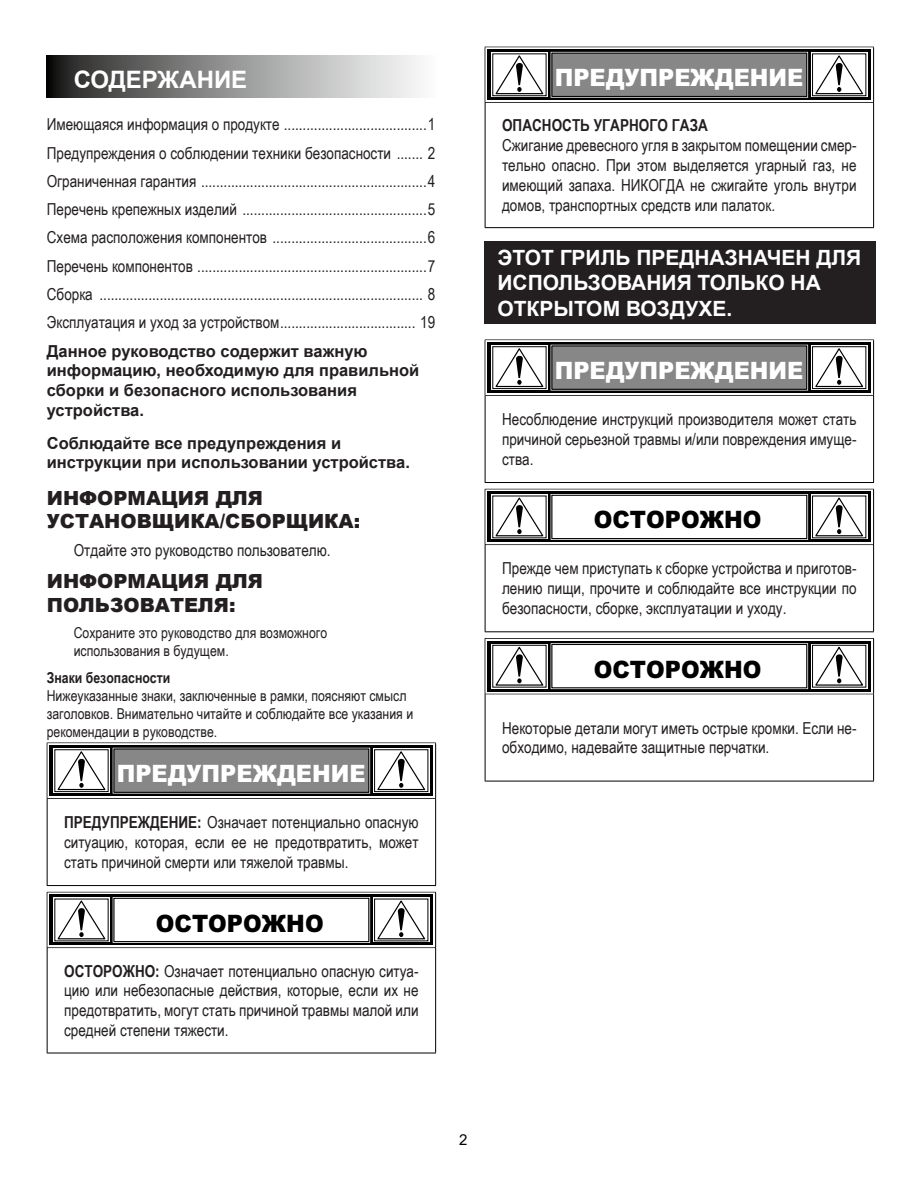
<style>
.page{position:relative;width:918px;height:1188px;background:#fff}
.page>*{position:absolute;margin:0;border:0;box-sizing:border-box;transform-origin:0 0}
.t1{font:900 24px "Arial";color:#fff;scale:.94 1}
.t2{font:900 24px "Arial";color:#000;scale:.94 1}
.t3{font:700 24px "Arial";color:#fff}
.t4{font:700 21px/25.2px "Arial";color:#fff}
.t5{font:900 19.5px/23.4px "Arial";color:#231f20}
.t6{font:16.5px/19.8px "Arial Narrow";color:#231f20;text-align:justify}
.t7{font:700 16.5px/19.8px "Arial";color:#231f20}
.t8{font:700 16.5px "Arial Narrow";color:#231f20}
.t9{font:15px/18px "Arial Narrow";color:#231f20}
.t10{font:700 15px "Arial Narrow";color:#231f20}
.t11{font:15px "Arial";color:#000}
.s1{font-weight:700}
</style>
<div class="page">
<svg style="left:47px;top:55px;width:372px;height:43px"></svg>
<hr style="left:47px;top:743px;width:1px;height:55px;background:#000">
<hr style="left:435px;top:743px;width:1px;height:55px;background:#000">
<hr style="left:47px;top:798px;width:389px;height:1px;background:#000">
<hr style="left:47px;top:799px;width:1px;height:86px;background:#000">
<hr style="left:435px;top:799px;width:1px;height:86px;background:#000">
<hr style="left:47px;top:885px;width:389px;height:1px;background:#000">
<div style="left:48px;top:743px;width:387px;height:55px;border:1px solid #fff"></div>
<svg style="left:50px;top:745px;width:383px;height:51px;fill:#000"></svg>
<div style="left:373px;top:748px;width:57px;height:45px;background:#969696"></div>
<div style="left:374px;top:749px;width:54px;height:43px;border:1px solid #000"></div>
<svg style="left:376px;top:750px;width:51px;height:41px"></svg>
<div style="left:114px;top:749px;width:255px;height:44px;background:#868786;border:1px solid #000"></div>
<svg style="left:53px;top:748px;width:57px;height:45px"></svg>
<div style="left:54px;top:749px;width:55px;height:43px;border:1px solid #000"></div>
<svg style="left:56px;top:750px;width:51px;height:41px"></svg>
<svg style="left:48px;top:948px;width:387px;height:105px"></svg>
<hr style="left:47px;top:892px;width:389px;height:1px;background:#000">
<hr style="left:47px;top:893px;width:1px;height:54px;background:#000">
<hr style="left:435px;top:893px;width:1px;height:54px;background:#000">
<hr style="left:47px;top:947px;width:389px;height:1px;background:#000">
<hr style="left:47px;top:948px;width:1px;height:105px;background:#000">
<hr style="left:435px;top:948px;width:1px;height:105px;background:#000">
<hr style="left:47px;top:1053px;width:389px;height:1px;background:#000">
<div style="left:48px;top:893px;width:387px;height:54px;border:1px solid #fff"></div>
<div style="left:50px;top:895px;width:383px;height:50px;background:#000"></div>
<div style="left:373px;top:898px;width:57px;height:44px;background:#969696"></div>
<div style="left:374px;top:899px;width:54px;height:42px;border:1px solid #000"></div>
<div style="left:113px;top:897px;width:257px;height:46px;border:1px solid #fff"></div>
<svg style="left:376px;top:899px;width:51px;height:41px"></svg>
<div style="left:114px;top:898px;width:255px;height:44px;background:#fff;border:1px solid #000"></div>
<svg style="left:53px;top:898px;width:57px;height:44px"></svg>
<svg style="left:56px;top:899px;width:51px;height:41px"></svg>
<div style="left:485px;top:241px;width:391px;height:83px;background:#231f20"></div>
<hr style="left:485px;top:47px;width:389px;height:1px;background:#000">
<hr style="left:485px;top:48px;width:1px;height:54px;background:#000">
<hr style="left:873px;top:48px;width:1px;height:54px;background:#000">
<hr style="left:485px;top:102px;width:389px;height:1px;background:#000">
<hr style="left:485px;top:103px;width:1px;height:124px;background:#000">
<hr style="left:873px;top:103px;width:1px;height:124px;background:#000">
<hr style="left:485px;top:227px;width:389px;height:1px;background:#000">
<svg style="left:488px;top:49px;width:383px;height:51px;fill:#000"></svg>
<div style="left:811px;top:52px;width:57px;height:45px;background:#a1a1a1"></div>
<div style="left:812px;top:53px;width:54px;height:43px;border:1px solid #000"></div>
<svg style="left:814px;top:54px;width:51px;height:41px"></svg>
<div style="left:552px;top:53px;width:255px;height:44px;background:#868786;border:1px solid #000"></div>
<div style="left:491px;top:52px;width:57px;height:45px;background:#646464"></div>
<div style="left:492px;top:53px;width:54px;height:43px;border:1px solid #000"></div>
<svg style="left:494px;top:54px;width:51px;height:41px"></svg>
<hr style="left:485px;top:340px;width:1px;height:55px;background:#000">
<hr style="left:873px;top:340px;width:1px;height:55px;background:#000">
<hr style="left:485px;top:395px;width:389px;height:1px;background:#000">
<hr style="left:485px;top:396px;width:1px;height:86px;background:#000">
<hr style="left:873px;top:396px;width:1px;height:86px;background:#000">
<hr style="left:485px;top:482px;width:389px;height:1px;background:#000">
<div style="left:486px;top:340px;width:387px;height:55px;border:1px solid #fff"></div>
<svg style="left:488px;top:342px;width:383px;height:51px;fill:#000"></svg>
<div style="left:811px;top:345px;width:57px;height:45px;background:#a1a1a1"></div>
<div style="left:812px;top:346px;width:54px;height:43px;border:1px solid #000"></div>
<svg style="left:814px;top:347px;width:51px;height:41px"></svg>
<div style="left:552px;top:346px;width:255px;height:44px;background:#868786;border:1px solid #000"></div>
<div style="left:491px;top:345px;width:57px;height:45px;background:#646464"></div>
<div style="left:492px;top:346px;width:54px;height:43px;border:1px solid #000"></div>
<svg style="left:494px;top:347px;width:51px;height:41px"></svg>
<svg style="left:486px;top:545px;width:387px;height:1px"></svg>
<hr style="left:485px;top:489px;width:389px;height:1px;background:#000">
<hr style="left:485px;top:490px;width:1px;height:54px;background:#000">
<hr style="left:873px;top:490px;width:1px;height:54px;background:#000">
<hr style="left:485px;top:544px;width:389px;height:1px;background:#000">
<hr style="left:485px;top:545px;width:1px;height:86px;background:#000">
<hr style="left:873px;top:545px;width:1px;height:86px;background:#000">
<hr style="left:485px;top:631px;width:389px;height:1px;background:#000">
<div style="left:486px;top:490px;width:387px;height:54px;border:1px solid #fff"></div>
<div style="left:488px;top:492px;width:383px;height:50px;background:#000"></div>
<svg style="left:811px;top:494px;width:57px;height:45px"></svg>
<div style="left:812px;top:496px;width:54px;height:42px;border:1px solid #000"></div>
<div style="left:551px;top:494px;width:257px;height:46px;border:1px solid #fff"></div>
<svg style="left:814px;top:496px;width:51px;height:41px"></svg>
<div style="left:552px;top:495px;width:255px;height:44px;background:#fff;border:1px solid #000"></div>
<svg style="left:491px;top:494px;width:57px;height:45px"></svg>
<svg style="left:494px;top:496px;width:51px;height:41px"></svg>
<svg style="left:486px;top:694px;width:387px;height:87px"></svg>
<hr style="left:485px;top:638px;width:389px;height:1px;background:#000">
<hr style="left:485px;top:639px;width:1px;height:54px;background:#000">
<hr style="left:873px;top:639px;width:1px;height:54px;background:#000">
<hr style="left:485px;top:693px;width:389px;height:1px;background:#000">
<hr style="left:485px;top:694px;width:1px;height:87px;background:#000">
<hr style="left:873px;top:694px;width:1px;height:87px;background:#000">
<hr style="left:485px;top:781px;width:389px;height:1px;background:#000">
<svg style="left:488px;top:641px;width:383px;height:51px;fill:#000"></svg>
<div style="left:811px;top:644px;width:57px;height:45px;background:#a2a2a2"></div>
<div style="left:812px;top:645px;width:54px;height:43px;border:1px solid #000"></div>
<svg style="left:814px;top:646px;width:51px;height:40px"></svg>
<div style="left:552px;top:644px;width:255px;height:44px;background:#fff;border:1px solid #000"></div>
<div style="left:491px;top:644px;width:57px;height:45px;background:#656565"></div>
<div style="left:492px;top:645px;width:54px;height:43px;border:1px solid #000"></div>
<svg style="left:494px;top:646px;width:51px;height:40px"></svg>
<h1 class="t3" style="left:74px;top:63px;width:175px">СОДЕРЖАНИЕ</h1>
<p class="t6" style="left:47px;top:110px;width:390px;line-height:28.3px">Имеющаяся информация о продукте ......................................1<br>Предупреждения о соблюдении техники безопасности ....... 2<br>Ограниченная гарантия ............................................................4<br>Перечень крепежных изделий .................................................5<br>Схема расположения компонентов .........................................6<br>Перечень компонентов .............................................................7<br>Сборка ...................................................................................... 8<br>Эксплуатация и уход за устройством.................................... 19</p>
<p class="t7" style="left:47px;top:341px;width:374px">Данное руководство содержит важную информацию, необходимую для правильной сборки и безопасного использования устройства.</p>
<p class="t7" style="left:47px;top:433px;width:365px">Соблюдайте все предупреждения и инструкции при использовании устройства.</p>
<p class="t5" style="left:47px;top:485px;width:315px">ИНФОРМАЦИЯ ДЛЯ<br>УСТАНОВЩИКА/СБОРЩИКА:</p>
<p class="t6" style="left:74px;top:540px;width:258px">Отдайте это руководство пользователю.</p>
<p class="t5" style="left:47px;top:569px;width:218px">ИНФОРМАЦИЯ ДЛЯ<br>ПОЛЬЗОВАТЕЛЯ:</p>
<p class="t9" style="left:74px;top:623px;width:255px">Сохраните это руководство для возможного использования в будущем.</p>
<p class="t10" style="left:47px;top:666px;width:125px">Знаки безопасности</p>
<p class="t9" style="left:47px;top:686px;width:368px">Нижеуказанные знаки, заключенные в рамки, поясняют смысл заголовков. Внимательно читайте и соблюдайте все указания и рекомендации в руководстве.</p>
<h1 class="t1" style="left:117px;top:756px;width:266px">ПРЕДУПРЕЖДЕНИЕ</h1>
<p class="t6" style="left:64px;top:812px;width:356px"><span class="s1">ПРЕДУПРЕЖДЕНИЕ:</span> Означает потенциально опасную ситуацию, которая, если ее не предотвратить, может стать причиной смерти или тяжелой травмы.</p>
<h1 class="t2" style="left:156px;top:906px;width:180px">ОСТОРОЖНО</h1>
<p class="t6" style="left:64px;top:960px;width:356px"><span class="s1">ОСТОРОЖНО:</span> Означает потенциально опасную ситуа&shy;цию или небезопасные действия, которые, если их не предотвратить, могут стать причиной травмы малой или средней степени тяжести.</p>
<h1 class="t1" style="left:555px;top:60px;width:266px">ПРЕДУПРЕЖДЕНИЕ</h1>
<p class="t8" style="left:502px;top:113px;width:207px">ОПАСНОСТЬ УГАРНОГО ГАЗА</p>
<p class="t6" style="left:502px;top:135px;width:356px">Сжигание древесного угля в закрытом помещении смер&shy;тельно опасно. При этом выделяется угарный газ, не имеющий запаха. НИКОГДА не сжигайте уголь внутри домов, транспортных средств или палаток.</p>
<p class="t4" style="left:497px;top:245px;width:365px">ЭТОТ ГРИЛЬ ПРЕДНАЗНАЧЕН ДЛЯ<br>ИСПОЛЬЗОВАНИЯ ТОЛЬКО НА<br>ОТКРЫТОМ ВОЗДУХЕ.</p>
<h1 class="t1" style="left:555px;top:353px;width:266px">ПРЕДУПРЕЖДЕНИЕ</h1>
<p class="t6" style="left:502px;top:409px;width:356px">Несоблюдение инструкций производителя может стать причиной серьезной травмы и/или повреждения имуще&shy;ства.</p>
<h1 class="t2" style="left:594px;top:502px;width:180px">ОСТОРОЖНО</h1>
<p class="t6" style="left:502px;top:558px;width:356px">Прежде чем приступать к сборке устройства и приготов&shy;лению пищи, прочите и соблюдайте все инструкции по безопасности, сборке, эксплуатации и уходу.</p>
<h1 class="t2" style="left:594px;top:652px;width:180px">ОСТОРОЖНО</h1>
<p class="t6" style="left:502px;top:717px;width:356px">Некоторые детали могут иметь острые кромки. Если не&shy;обходимо, надевайте защитные перчатки.</p>
<p class="t11" style="left:459px;top:1130px;width:10px">2</p>
</div>
